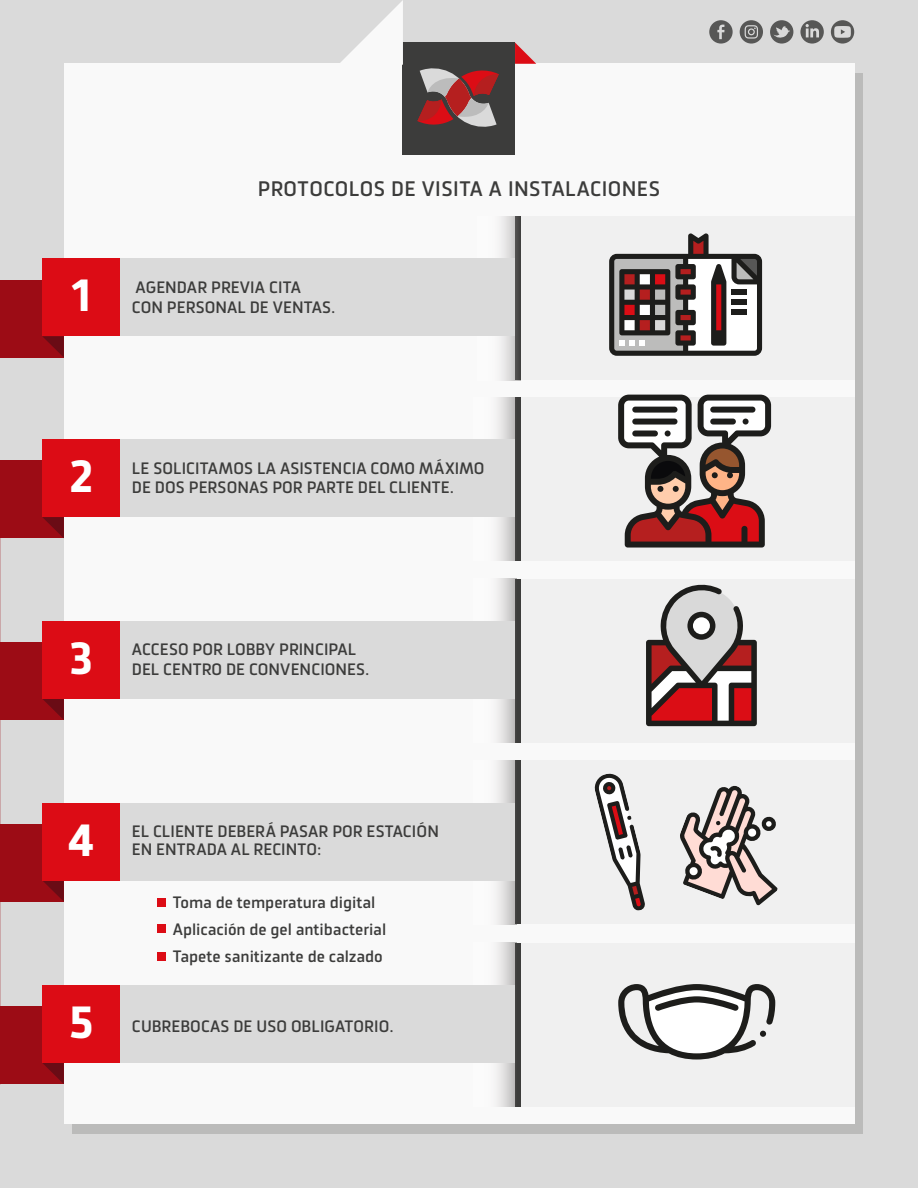
<style>
.page{position:relative;width:918px;height:1188px;background:#dadada}
.page>*{position:absolute;margin:0;border:0;box-sizing:border-box;transform-origin:0 0}
.t1{font:700 45px "Urfa";color:#fff}
.t2{font:500 21px "Urfa";letter-spacing:.025em;color:#3c3c3b}
.t3{font:500 16.5px/19.8px "Urfa";color:#3c3c3b}
</style>
<div class="page">
<div style="left:72px;top:74px;width:791px;height:1060px;background:#bbbbba"></div>
<div style="left:64px;top:64px;width:790px;height:1060px;background:#f9f9f9"></div>
<div style="left:403px;top:43px;width:112px;height:112px;background:#3c3c3b"></div>
<svg style="left:417px;top:68px;width:82px;height:59px"></svg>
<svg style="left:515px;top:43px;width:21px;height:21px"></svg>
<svg style="left:338px;top:0;width:65px;height:65px"></svg>
<div style="left:515px;top:216px;width:339px;height:164px;background:#f0f0f0"></div>
<div style="left:515px;top:397px;width:339px;height:164px;background:#f0f0f0"></div>
<div style="left:515px;top:397px;width:6px;height:164px;background:#3c3c3b"></div>
<div style="left:515px;top:579px;width:339px;height:164px;background:#f0f0f0"></div>
<div style="left:515px;top:579px;width:6px;height:164px;background:#3c3c3b"></div>
<div style="left:515px;top:760px;width:339px;height:164px;background:#f0f0f0"></div>
<div style="left:515px;top:760px;width:6px;height:164px;background:#3c3c3b"></div>
<div style="left:515px;top:943px;width:339px;height:164px;background:#f0f0f0"></div>
<div style="left:515px;top:943px;width:6px;height:164px;background:#3c3c3b"></div>
<div style="left:157px;top:898px;width:9px;height:9px;background:#dc0c15"></div>
<div style="left:157px;top:924px;width:9px;height:9px;background:#dc0c15"></div>
<div style="left:157px;top:952px;width:9px;height:9px;background:#dc0c15"></div>
<svg style="left:478px;top:216px;width:43px;height:164px"></svg>
<svg style="left:498px;top:397px;width:17px;height:164px"></svg>
<svg style="left:498px;top:579px;width:17px;height:164px"></svg>
<svg style="left:474px;top:760px;width:41px;height:164px"></svg>
<svg style="left:498px;top:943px;width:17px;height:164px"></svg>
<div style="left:115px;top:259px;width:400px;height:77px;background:#dadada"></div>
<div style="left:0;top:280px;width:64px;height:77px;background:#9c0c15"></div>
<svg style="left:42px;top:336px;width:22px;height:21px"></svg>
<div style="left:42px;top:259px;width:78px;height:77px;background:#dc0c15"></div>
<div style="left:115px;top:439px;width:400px;height:78px;background:#dadada"></div>
<div style="left:0;top:460px;width:64px;height:78px;background:#9c0c15"></div>
<svg style="left:42px;top:517px;width:22px;height:21px"></svg>
<div style="left:42px;top:439px;width:78px;height:78px;background:#dc0c15"></div>
<div style="left:115px;top:621px;width:400px;height:78px;background:#dadada"></div>
<div style="left:0;top:642px;width:64px;height:78px;background:#9c0c15"></div>
<svg style="left:43px;top:699px;width:21px;height:21px"></svg>
<div style="left:42px;top:621px;width:78px;height:78px;background:#dc0c15"></div>
<div style="left:115px;top:803px;width:400px;height:77px;background:#dadada"></div>
<div style="left:0;top:824px;width:64px;height:78px;background:#9c0c15"></div>
<svg style="left:42px;top:880px;width:22px;height:21px"></svg>
<div style="left:42px;top:803px;width:78px;height:77px;background:#dc0c15"></div>
<div style="left:115px;top:985px;width:400px;height:78px;background:#dadada"></div>
<div style="left:0;top:1006px;width:64px;height:78px;background:#9c0c15"></div>
<svg style="left:43px;top:1063px;width:21px;height:21px"></svg>
<div style="left:42px;top:985px;width:78px;height:78px;background:#dc0c15"></div>
<svg style="left:709px;top:20px;width:24px;height:24px"></svg>
<svg style="left:740px;top:20px;width:23px;height:24px"></svg>
<svg style="left:770px;top:20px;width:23px;height:24px"></svg>
<svg style="left:800px;top:20px;width:24px;height:24px"></svg>
<svg style="left:831px;top:20px;width:23px;height:24px"></svg>
<svg style="left:609px;top:233px;width:153px;height:123px"></svg>
<svg style="left:646px;top:585px;width:111px;height:141px"></svg>
<svg style="left:680px;top:785px;width:98px;height:120px"></svg>
<svg style="left:618px;top:984px;width:157px;height:76px"></svg>
<svg style="left:618px;top:395px;width:153px;height:153px"></svg>
<svg style="left:594px;top:773px;width:51px;height:138px"></svg>
<p class="t2" style="left:258px;top:172px;width:404px">PROTOCOLOS DE VISITA A INSTALACIONES</p>
<h1 class="t1" style="left:72px;top:259px;width:21px">1</h1>
<p class="t3" style="left:132px;top:276px;width:205px">AGENDAR PREVIA CITA<br>CON PERSONAL DE VENTAS.</p>
<h1 class="t1" style="left:69px;top:440px;width:26px">2</h1>
<p class="t3" style="left:132px;top:456px;width:354px">LE SOLICITAMOS LA ASISTENCIA COMO MÁXIMO<br>DE DOS PERSONAS POR PARTE DEL CLIENTE.</p>
<h1 class="t1" style="left:70px;top:621px;width:24px">3</h1>
<p class="t3" style="left:132px;top:638px;width:239px">ACCESO POR LOBBY PRINCIPAL<br>DEL CENTRO DE CONVENCIONES.</p>
<h1 class="t1" style="left:68px;top:803px;width:28px">4</h1>
<p class="t3" style="left:132px;top:821px;width:309px;line-height:18px">EL CLIENTE DEBERÁ PASAR POR ESTACIÓN<br>EN ENTRADA AL RECINTO:</p>
<h1 class="t1" style="left:68px;top:985px;width:27px">5</h1>
<p class="t3" style="left:173px;top:887px;width:215px;line-height:27px">Toma de temperatura digital<br>Aplicación de gel antibacterial<br>Tapete sanitizante de calzado</p>
<p class="t3" style="left:132px;top:1015px;width:264px">CUBREBOCAS DE USO OBLIGATORIO.</p>
</div>
